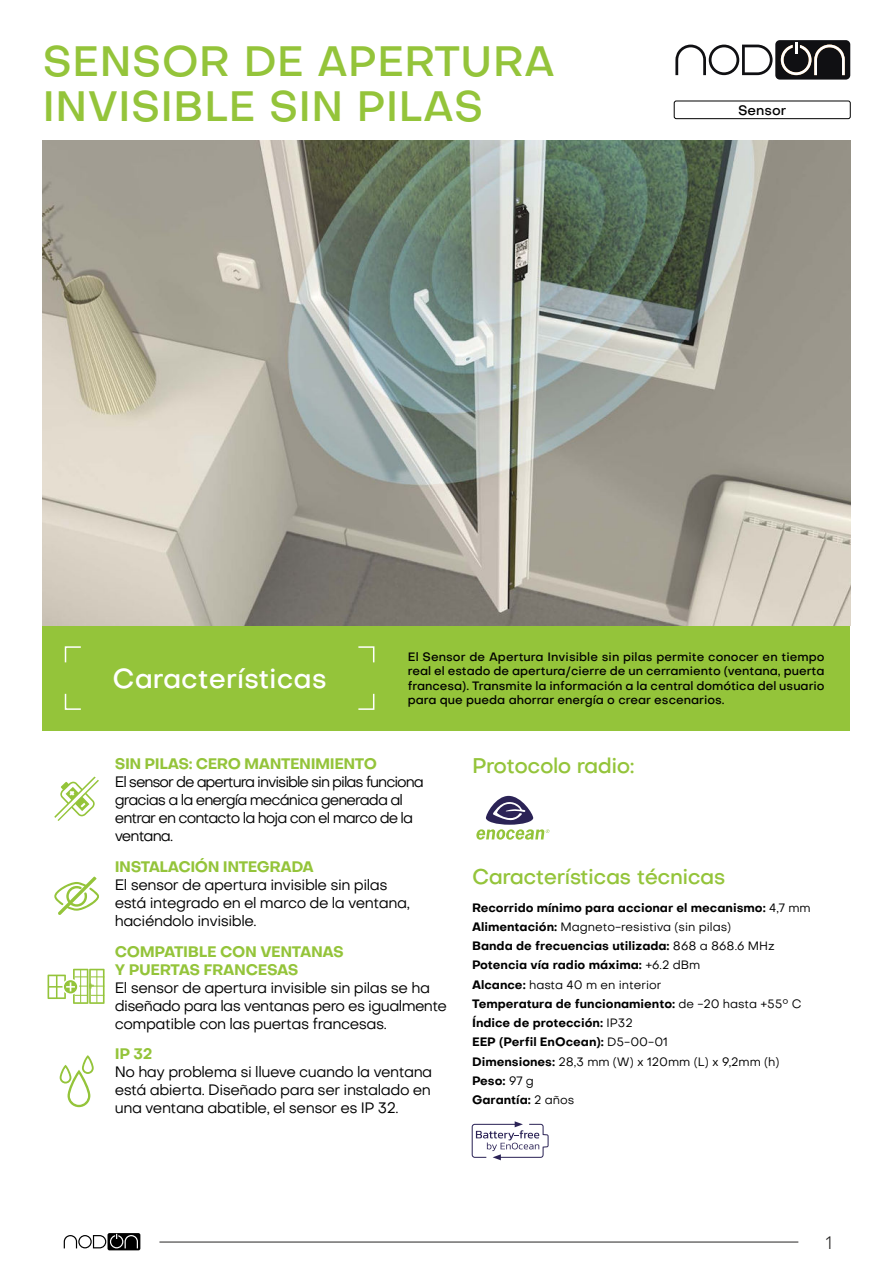
<style>
.page{position:relative;width:893px;height:1263px;background:#fff}
.page>*{position:absolute;margin:0;border:0;box-sizing:border-box;transform-origin:0 0}
.t1{font:500 42px/45px "Objectivity";color:#94c43a}
.t2{font:500 27px "Objectivity";color:#fff}
.t3{font:500 21px "Objectivity";letter-spacing:-.025em;color:#94c43a}
.t4{font:300 18px "Objectivity";color:#262524}
.t5{font:15px/18px "Objectivity";letter-spacing:-.03em;color:#000}
.t6{font:15px/18px "Objectivity";letter-spacing:-.06em;color:#000}
.t7{font:700 15px/18px "Objectivity";letter-spacing:-.03em;color:#94c43a}
.t8{font:500 13.5px "Objectivity";color:#000}
.t9{font:700 12px/19.2px "Objectivity";color:#000}
.t10{font:500 12px/14.4px "Objectivity";color:#000;text-align:justify}
.s1{font-weight:400}
</style>
<div class="page">
<div style="left:43px;top:625px;width:807px;height:106px;background:#94c43a"></div>
<hr style="left:159px;top:1242px;width:639px;height:1px;background:#262524">
<svg style="left:64px;top:1233px;width:76px;height:18px"></svg>
<img style="left:43px;top:140px;width:807px;height:485px">
<svg style="left:472px;top:1121px;width:77px;height:39px"></svg>
<svg style="left:476px;top:796px;width:74px;height:44px"></svg>
<svg style="left:54px;top:876px;width:45px;height:39px"></svg>
<svg style="left:54px;top:776px;width:45px;height:45px"></svg>
<svg style="left:48px;top:969px;width:57px;height:35px"></svg>
<svg style="left:60px;top:1055px;width:34px;height:52px"></svg>
<svg style="left:64px;top:646px;width:17px;height:17px"></svg>
<svg style="left:358px;top:693px;width:17px;height:17px"></svg>
<svg style="left:358px;top:646px;width:17px;height:17px"></svg>
<svg style="left:64px;top:693px;width:17px;height:17px"></svg>
<div style="left:674px;top:101px;width:176px;height:18px;border:1px solid #000;border-radius:2px"></div>
<div style="left:775px;top:40px;width:75px;height:40px;background:#101013;border-radius:4px"></div>
<svg style="left:675px;top:45px;width:98px;height:30px"></svg>
<svg style="left:780px;top:42px;width:67px;height:38px"></svg>
<h1 class="t1" style="left:43px;top:43px;width:514px">SENSOR DE APERTURA<br>INVISIBLE SIN PILAS</h1>
<p class="t8" style="left:738px;top:105px;width:50px">Sensor</p>
<h2 class="t2" style="left:112px;top:668px;width:216px">Características</h2>
<p class="t10" style="left:408px;top:650px;width:418px">El Sensor de Apertura Invisible sin pilas permite conocer en tiempo real el estado de apertura/cierre de un cerramiento (ventana, puerta francesa). Transmite la información a la central domótica del usuario para que pueda ahorrar energía o crear escenarios.</p>
<p class="t7" style="left:115px;top:755px;width:264px">SIN PILAS: CERO MANTENIMIENTO</p>
<h3 class="t3" style="left:472px;top:757px;width:164px">Protocolo radio:</h3>
<p class="t6" style="left:115px;top:774px;width:311px">El sensor de apertura invisible sin pilas funciona gracias a la energía mecánica generada al entrar en contacto la hoja con el marco de la ventana.</p>
<p class="t7" style="left:115px;top:857px;width:201px">INSTALACIÓN INTEGRADA</p>
<p class="t5" style="left:115px;top:877px;width:297px">El sensor de apertura invisible sin pilas está integrado en el marco de la ventana, haciéndolo invisible.</p>
<p class="t7" style="left:115px;top:942px;width:231px">COMPATIBLE CON VENTANAS<br>Y PUERTAS FRANCESAS</p>
<p class="t5" style="left:115px;top:980px;width:334px">El sensor de apertura invisible sin pilas se ha diseñado para las ventanas pero es igualmente compatible con las puertas francesas.</p>
<p class="t7" style="left:115px;top:1045px;width:39px">IP 32</p>
<p class="t5" style="left:115px;top:1064px;width:319px;text-align:justify">No hay problema si llueve cuando la ventana está abierta. Diseñado para ser instalado en una ventana abatible, el sensor es IP 32.</p>
<h3 class="t3" style="left:472px;top:868px;width:255px">Características técnicas</h3>
<p class="t9" style="left:472px;top:898px;width:340px">Recorrido mínimo para accionar el mecanismo: <span class="s1">4,7 mm </span>Alimentación: <span class="s1">Magneto-resistiva (sin pilas)<br></span>Banda de frecuencias utilizada: <span class="s1">868 a 868.6 MHz </span>Potencia vía radio máxima: <span class="s1">+6.2 dBm<br></span>Alcance: <span class="s1">hasta 40 m en interior<br></span>Temperatura de funcionamiento: <span class="s1">de -20 hasta +55° C </span>Índice de protección: <span class="s1">IP32<br></span>EEP (Perfil EnOcean): <span class="s1">D5-00-01<br></span>Dimensiones: <span class="s1">28,3 mm (W) x 120mm (L) x 9,2mm (h)<br></span>Peso: <span class="s1">97 g<br></span>Garantía: <span class="s1">2 años</span></p>
<h3 class="t4" style="left:826px;top:1232px;width:8px">1</h3>
</div>
